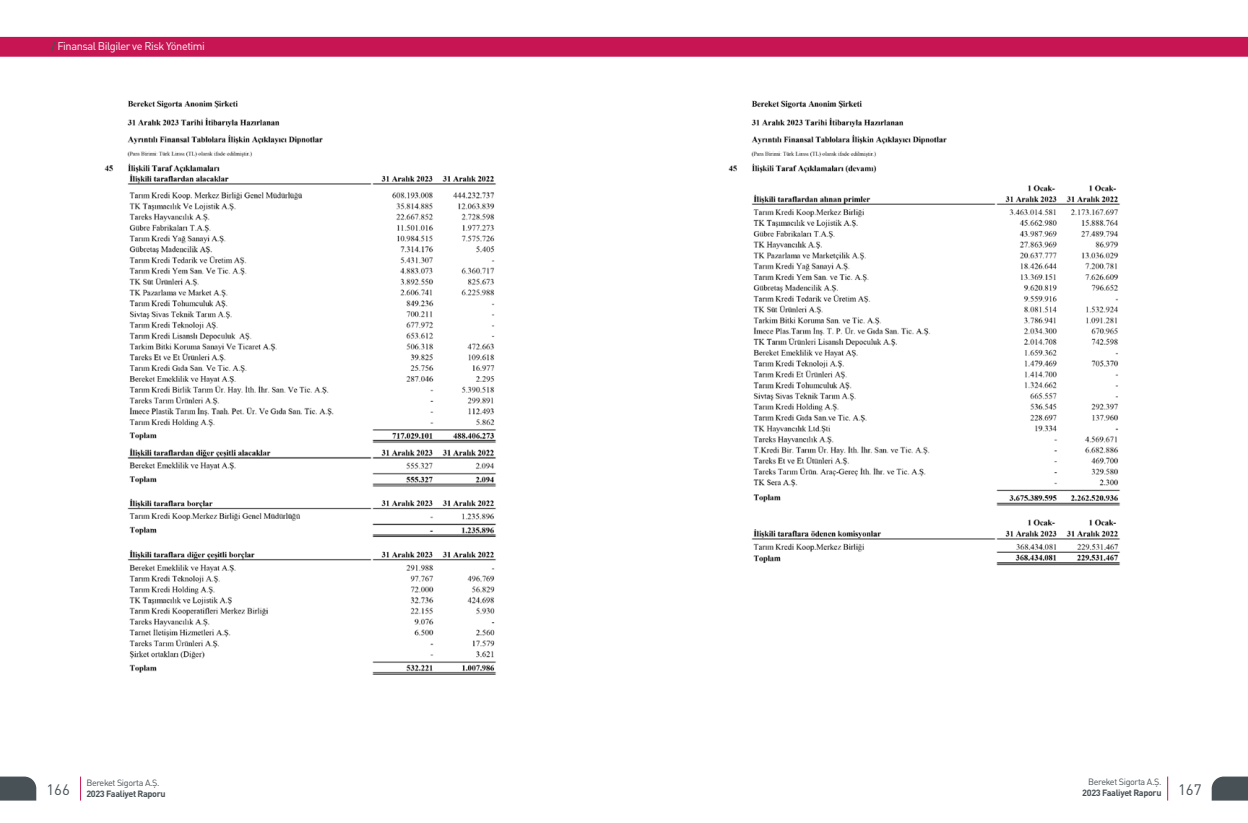
<style>
.page{position:relative;width:1248px;height:823px;background:#fff}
.page>*{position:absolute;margin:0;border:0;box-sizing:border-box;transform-origin:0 0}
.t1{font:15px "DIN Pro";color:#485156}
.t2{font:11px "DIN Pro";letter-spacing:-.04em;color:#fff}
.t3{font:9px "DIN Pro";letter-spacing:-.04em;color:#485156}
.t4{font:700 9px "DIN Pro";letter-spacing:-.04em;color:#485156}
.s1{font-weight:700;color:#485156}
</style>
<div class="page">
<div style="left:0;top:37px;width:1247px;height:20px;background:#c71553"></div>
<svg style="left:0;top:776px;width:36px;height:24px"></svg>
<svg style="left:80px;top:776px;width:1px;height:24px"></svg>
<svg style="left:1211px;top:776px;width:36px;height:24px"></svg>
<svg style="left:1167px;top:776px;width:1px;height:24px"></svg>
<img style="left:104px;top:100px;width:392px;height:575px">
<img style="left:728px;top:100px;width:392px;height:466px">
<p class="t2" style="left:51px;top:38px;width:155px"><span class="s1">/</span> Finansal Bilgiler ve Risk Yönetimi</p>
<h1 class="t1" style="left:46px;top:777px;width:25px">166</h1>
<p class="t3" style="left:86px;top:775px;width:75px">Bereket Sigorta A.Ş.</p>
<p class="t4" style="left:86px;top:786px;width:81px">2023 Faaliyet Raporu</p>
<p class="t3" style="left:1088px;top:774px;width:75px">Bereket Sigorta A.Ş.</p>
<p class="t4" style="left:1082px;top:784px;width:81px">2023 Faaliyet Raporu</p>
<h1 class="t1" style="left:1177px;top:777px;width:25px">167</h1>
</div>
